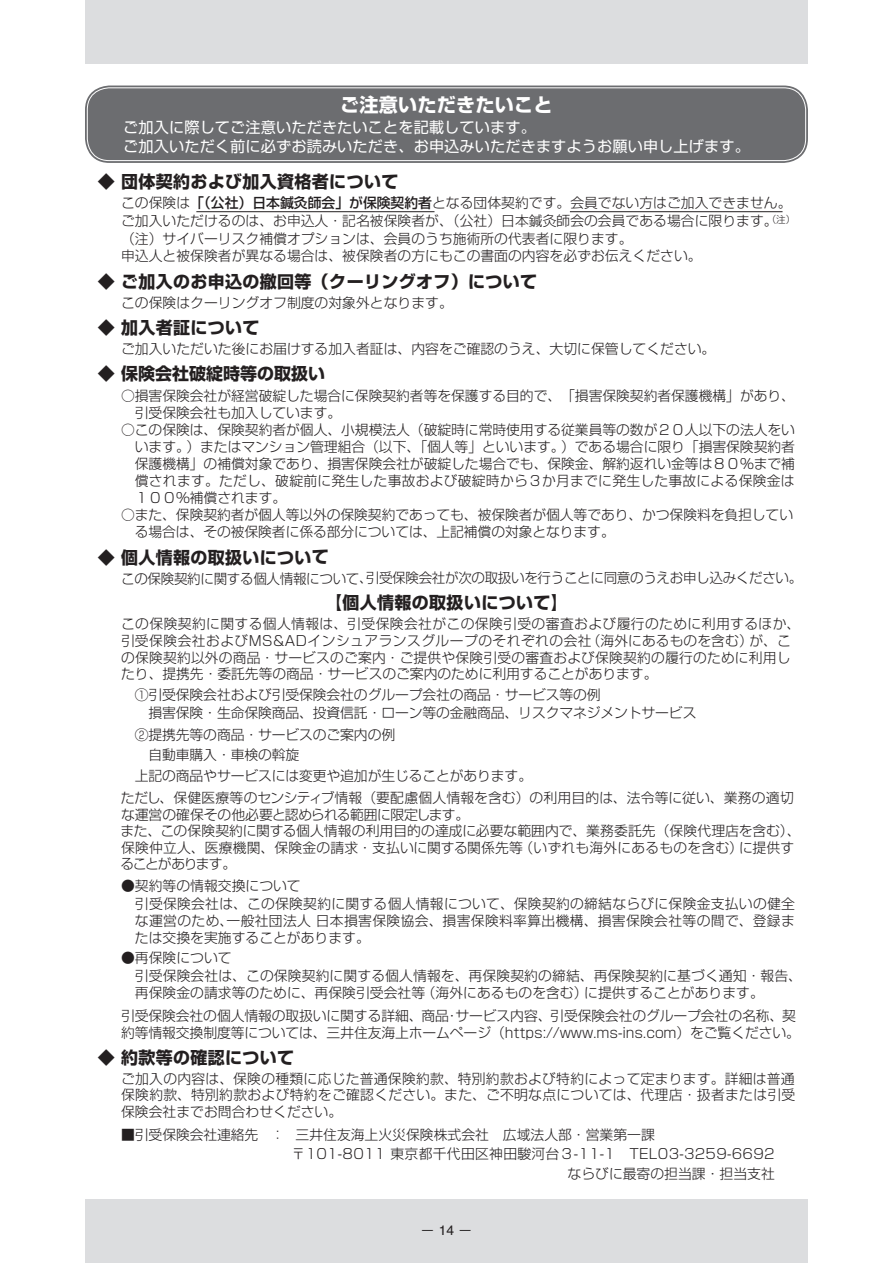
<style>
.page{position:relative;width:893px;height:1263px;background:#fff}
.page>*{position:absolute;margin:0;border:0;box-sizing:border-box;transform-origin:0 0}
.t1{font:19.2px "Shin Go Pro Bold 90 msp RKSJ H";letter-spacing:.01em;color:#fff}
.t2{font:16.95px "Shin Go Pro Bold 90 msp RKSJ H";letter-spacing:.02em;color:#231f20}
.t3{font:16.95px "Shin Go Pro Bold 90 msp RKSJ H";color:#231f20}
.t4{font:15.15px/18.9px "Shin Go Pro Regular 90 msp RKSJ H";letter-spacing:.01em;color:#fff}
.t5{font:14.85px "Koz Go Pro Regular 90 msp RKSJ H";color:#231f20}
.t6{font:13.8px/17px "Shin Go Pro Light 90 msp RKSJ H";color:#231f20}
.t7{font:13.8px "Shin Go Pro Light 90 msp RKSJ H";letter-spacing:-.025em;color:#231f20}
.t8{font:13.8px "Shin Go Pro Light 90 msp RKSJ H";letter-spacing:.02em;color:#231f20}
.s1{font-family:"Shin Go Pro Medium 90 msp RKSJ H"}
.s2{font-family:"Helvetica";font-size:13.8px}
</style>
<div class="page">
<div style="left:85px;top:0;width:723px;height:64px;background:#dcdddf"></div>
<div style="left:85px;top:1199px;width:723px;height:64px;background:#dcdddf"></div>
<div style="left:85px;top:86px;width:723px;height:77px;background:#6c6d70;border-radius:24px"></div>
<div style="left:82px;top:83px;width:729px;height:83px;border:1px solid #fff;border-radius:27px"></div>
<div style="left:87px;top:87px;width:719px;height:74px;border:1px solid #fff;border-radius:22px"></div>
<hr style="left:196px;top:211px;width:238px;height:1px;background:#231f20">
<hr style="left:570px;top:211px;width:212px;height:1px;background:#231f20">
<h1 class="t1" style="left:340px;top:97px;width:214px">ご注意いただきたいこと</h1>
<p class="t4" style="left:123px;top:120px;width:628px">ご加入に際してご注意いただきたいことを記載しています。<br>ご加入いただく前に必ずお読みいただき、お申込みいただきますようお願い申し上げます。</p>
<p class="t2" style="left:98px;top:176px;width:302px">◆ 団体契約および加入資格者について</p>
<p class="t6" style="left:121px;top:196px;width:676px;line-height:17.7px">この保険は<span class="s1">「（公社）日本鍼灸師会」が保険契約者</span>となる団体契約です。会員でない方はご加入できません。ご加入いただけるのは、お申込人・記名被保険者が、（公社）日本鍼灸師会の会員である場合に限ります。<sup>（注）</sup>（注）サイバーリスク補償オプションは、会員のうち施術所の代表者に限ります。<br>申込人と被保険者が異なる場合は、被保険者の方にもこの書面の内容を必ずお伝えください。</p>
<p class="t2" style="left:98px;top:275px;width:441px">◆ ご加入のお申込の撤回等（クーリングオフ）について</p>
<p class="t6" style="left:121px;top:296px;width:333px">この保険はクーリングオフ制度の対象外となります。</p>
<p class="t2" style="left:98px;top:321px;width:163px">◆ 加入者証について</p>
<p class="t6" style="left:121px;top:342px;width:596px">ご加入いただいた後にお届けする加入者証は、内容をご確認のうえ、大切に保管してください。</p>
<p class="t3" style="left:98px;top:367px;width:229px">◆ 保険会社破綻時等の取扱い</p>
<p class="t6" style="left:121px;top:389px;width:675px">○損害保険会社が経営破綻した場合に保険契約者等を保護する目的で、「損害保険契約者保護機構」があり、　引受保険会社も加入しています。</p>
<p class="t6" style="left:121px;top:423px;width:675px;text-align:justify">○この保険は、保険契約者が個人、小規模法人（破綻時に常時使用する従業員等の数が２０人以下の法人をい　います。）またはマンション管理組合（以下、「個人等」といいます。）である場合に限り「損害保険契約者　保護機構」の補償対象であり、損害保険会社が破綻した場合でも、保険金、解約返れい金等は８０％まで補　償されます。ただし、破綻前に発生した事故および破綻時から３か月までに発生した事故による保険金は　１００％補償されます。</p>
<p class="t6" style="left:121px;top:508px;width:673px">○また、保険契約者が個人等以外の保険契約であっても、被保険者が個人等であり、かつ保険料を負担してい　る場合は、その被保険者に係る部分については、上記補償の対象となります。</p>
<p class="t2" style="left:98px;top:552px;width:233px">◆ 個人情報の取扱いについて</p>
<p class="t7" style="left:121px;top:573px;width:683px">この保険契約に関する個人情報について、引受保険会社が次の取扱いを行うことに同意のうえお申し込みください。</p>
<p class="t2" style="left:325px;top:597px;width:244px">【個人情報の取扱いについて】</p>
<p class="t6" style="left:121px;top:618px;width:681px">この保険契約に関する個人情報は、引受保険会社がこの保険引受の審査および履行のために利用するほか、引受保険会社およびMS&amp;ADインシュアランスグループのそれぞれの会社（海外にあるものを含む）が、この保険契約以外の商品・サービスのご案内・ご提供や保険引受の審査および保険契約の履行のために利用したり、提携先・委託先等の商品・サービスのご案内のために利用することがあります。</p>
<p class="t6" style="left:121px;top:687px;width:577px;line-height:18.8px">　①引受保険会社および引受保険会社のグループ会社の商品・サービス等の例<br>　　損害保険・生命保険商品、投資信託・ローン等の金融商品、リスクマネジメントサービス</p>
<p class="t6" style="left:121px;top:726px;width:412px;line-height:20.7px">　②提携先等の商品・サービスのご案内の例<br>　　自動車購入・車検の斡旋<br>　上記の商品やサービスには変更や追加が生じることがあります。</p>
<p class="t6" style="left:121px;top:791px;width:681px">ただし、保健医療等のセンシティブ情報（要配慮個人情報を含む）の利用目的は、法令等に従い、業務の適切な運営の確保その他必要と認められる範囲に限定します。<br>また、この保険契約に関する個人情報の利用目的の達成に必要な範囲内で、業務委託先（保険代理店を含む）、保険仲立人、医療機関、保険金の請求・支払いに関する関係先等（いずれも海外にあるものを含む）に提供することがあります。</p>
<p class="t6" style="left:121px;top:879px;width:181px">●契約等の情報交換について</p>
<p class="t6" style="left:135px;top:897px;width:661px;text-align:justify">引受保険会社は、この保険契約に関する個人情報について、保険契約の締結ならびに保険金支払いの健全な運営のため、一般社団法人 日本損害保険協会、損害保険料率算出機構、損害保険会社等の間で、登録または交換を実施することがあります。</p>
<p class="t6" style="left:121px;top:951px;width:112px">●再保険について</p>
<p class="t6" style="left:135px;top:969px;width:668px">引受保険会社は、この保険契約に関する個人情報を、再保険契約の締結、再保険契約に基づく通知・報告、再保険金の請求等のために、再保険引受会社等（海外にあるものを含む）に提供することがあります。</p>
<p class="t6" style="left:121px;top:1009px;width:680px">引受保険会社の個人情報の取扱いに関する詳細、商品・サービス内容、引受保険会社のグループ会社の名称、契約等情報交換制度等については、三井住友海上ホームページ（https://www.ms-ins.com）をご覧ください。</p>
<p class="t2" style="left:98px;top:1051px;width:198px">◆ 約款等の確認について</p>
<p class="t6" style="left:121px;top:1072px;width:676px;text-align:justify">ご加入の内容は、保険の種類に応じた普通保険約款、特別約款および特約によって定まります。詳細は普通保険約款、特別約款および特約をご確認ください。また、ご不明な点については、代理店・扱者または引受保険会社までお問合わせください。</p>
<p class="t6" style="left:121px;top:1128px;width:535px">■引受保険会社連絡先　：　三井住友海上火災保険株式会社　広域法人部・営業第一課</p>
<p class="t8" style="left:292px;top:1149px;width:484px">〒101-8011 東京都千代田区神田駿河台３-11-1　TEL03-3259-6692</p>
<p class="t6" style="left:567px;top:1167px;width:209px">ならびに最寄の担当課・担当支社</p>
<p class="t5" style="left:420px;top:1224px;width:54px">－<span class="s2">14</span>－</p>
</div>
